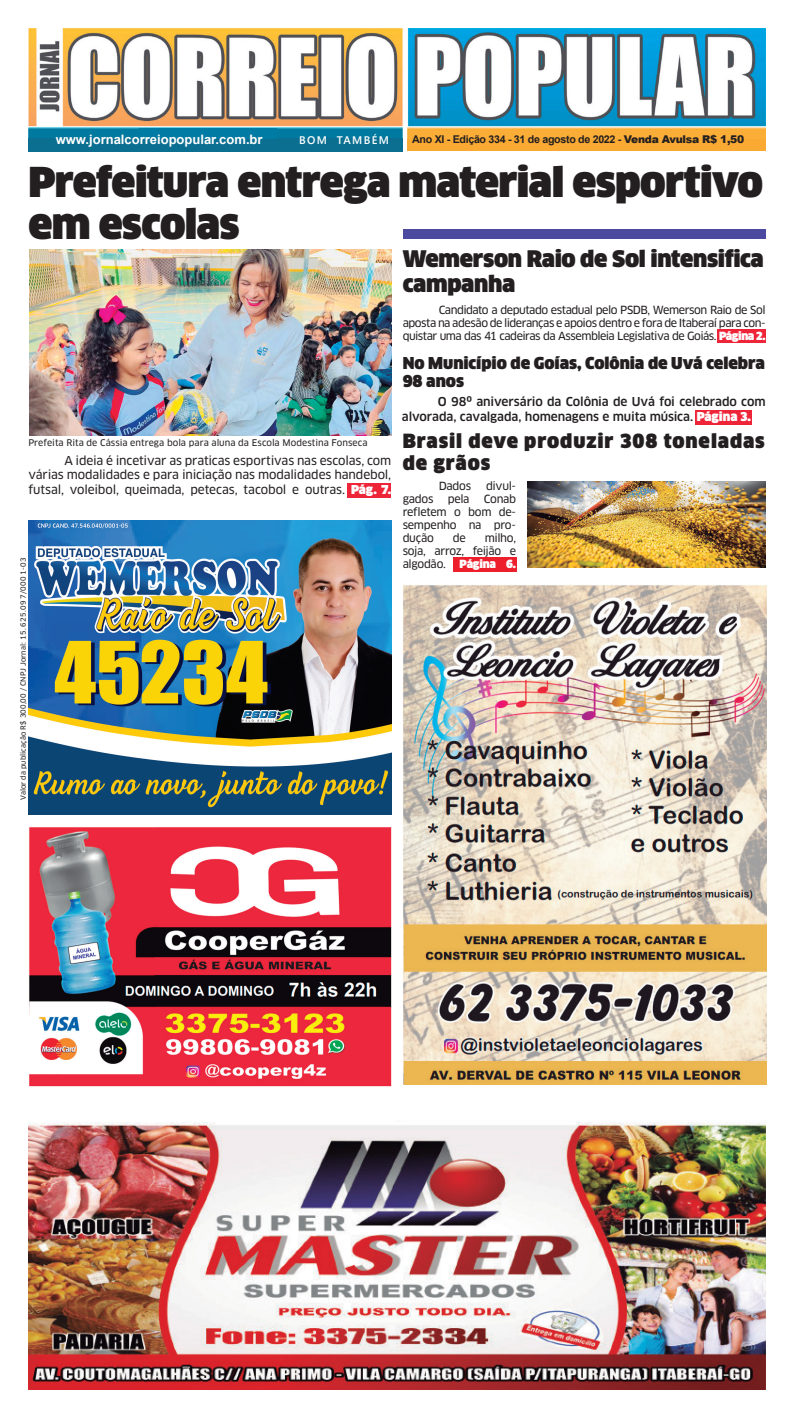
<style>
.page{position:relative;width:794px;height:1418px;background:#fff}
.page>*{position:absolute;margin:0;border:0;box-sizing:border-box;transform-origin:0 0}
.t1{font:900 40.2px/42px "Clan OT";letter-spacing:-.02em;color:#231f20}
.t2{font:900 22.3px/25px "Clan OT";letter-spacing:-.015em;color:#231f20}
.t3{font:900 19.1px/22px "Clan OT";letter-spacing:.045em;color:#231f20}
.t4{font:900 16px/18px "Clan OT";letter-spacing:-.005em;color:#231f20}
.t5{font:700 13px "Arial";color:#fff}
.t6{font:12px/14.4px "Clan OT News";letter-spacing:-.01em;color:#231f20;text-align:justify}
.t7{font:500 12px/14.4px "Clan OT";letter-spacing:-.01em;color:#231f20}
.t8{font:11px/13px "Clan OT News";letter-spacing:-.035em;color:#231f20;text-align:justify}
.t9{font:600 11px "Segoe UI";letter-spacing:.12em;color:#fff}
.t10{font:700 10.7px "Arial";letter-spacing:-.03em;color:#231f20}
.t11{font:9px "Clan OT News";letter-spacing:.005em;color:#231f20}
.t12{font:7px "Clan OT News";letter-spacing:.015em;color:#231f20}
.s1{font-weight:900}
.s2{font-family:"Clan OT";font-weight:900;color:#fff}
.s3{font-weight:900;color:#fff}
</style>
<div class="page">
<img style="left:28px;top:28px;width:737px;height:111px">
<div style="left:407px;top:139px;width:358px;height:12px;background:#faaa33"></div>
<div style="left:28px;top:139px;width:375px;height:13px;background:#0a6f91"></div>
<img style="left:28px;top:1122px;width:737px;height:267px">
<div style="left:139px;top:128px;width:137px;height:10px;background:#007ba4"></div>
<div style="left:454px;top:557px;width:63px;height:14px;background:#ee1f2d"></div>
<div style="left:347px;top:483px;width:44px;height:14px;background:#ee2539"></div>
<div style="left:716px;top:330px;width:49px;height:13px;background:#ee2539"></div>
<div style="left:695px;top:410px;width:57px;height:14px;background:#ee2539"></div>
<img style="left:29px;top:827px;width:362px;height:259px">
<img style="left:403px;top:585px;width:363px;height:499px">
<img style="left:28px;top:520px;width:363px;height:294px">
<img style="left:29px;top:249px;width:362px;height:187px">
<div style="left:403px;top:229px;width:362px;height:9px;background:#4b4a9f"></div>
<img style="left:527px;top:481px;width:238px;height:86px">
<p class="t5" style="left:56px;top:131px;width:208px">www.jornalcorreiopopular.com.br</p>
<p class="t9" style="left:299px;top:129px;width:91px">BOM TAMBÉM</p>
<p class="t10" style="left:412px;top:131px;width:333px">Ano XI - Edição 334 - 31 de agosto de 2022 - <span class="s1">Venda Avulsa R$ 1,50</span></p>
<h1 class="t1" style="left:28px;top:162px;width:736px">Prefeitura entrega material esportivo em escolas</h1>
<p class="t11" style="left:28px;top:437px;width:341px">Prefeita Rita de Cássia entrega bola para aluna da Escola Modestina Fonseca</p>
<p class="t6" style="left:28px;top:453px;width:364px;text-indent:36px">A ideia é incetivar as praticas esportivas nas escolas, com várias modalidades e para iniciação nas modalidades handebol, futsal, voleibol, queimada, petecas, tacobol e outras. <span class="s2">Pág. 7.</span></p>
<p class="t12" style="left:19px;top:800px;width:244px;rotate:-90deg">Valor da publicação R$ 300,00 / CNPJ Jornal: 15.625.097/0001-03</p>
<h2 class="t2" style="left:403px;top:247px;width:363px">Wemerson Raio de Sol intensifica campanha</h2>
<p class="t8" style="left:403px;top:303px;width:364px;text-indent:36px">Candidato a deputado estadual pelo PSDB, Wemerson Raio de Sol aposta na adesão de lideranças e apoios dentro e fora de Itaberaí para con&shy;quistar uma das 41 cadeiras da Assembleia Legislativa de Goiás. <span class="s2">Página 2.</span></p>
<h3 class="t4" style="left:403px;top:354px;width:364px">No Município de Goías, Colônia de Uvá celebra<br>98 anos</h3>
<p class="t7" style="left:402px;top:395px;width:365px;text-indent:36px">O 98º aniversário da Colônia de Uvá foi celebrado com alvorada, cavalgada, homenagens e muita música. <span class="s3">Página 3.</span></p>
<h3 class="t3" style="left:403px;top:430px;width:364px">Brasil deve produzir 308 toneladas de grãos</h3>
<p class="t8" style="left:439px;top:479px;width:34px">Dados</p>
<p class="t8" style="left:486px;top:479px;width:31px">divul-</p>
<p class="t8" style="left:403px;top:492px;width:32px">gados</p>
<p class="t8" style="left:448px;top:492px;width:23px">pela</p>
<p class="t8" style="left:403px;top:492px;width:115px;text-indent:81px">Conab refletem o bom de&shy;sempenho na pro&shy;dução</p>
<p class="t8" style="left:403px;top:531px;width:115px;text-indent:82px">milho, soja, arroz, feijão e algodão. <span class="s2">Página 6.</span></p>
<p class="t8" style="left:453px;top:531px;width:14px">de</p>
</div>
